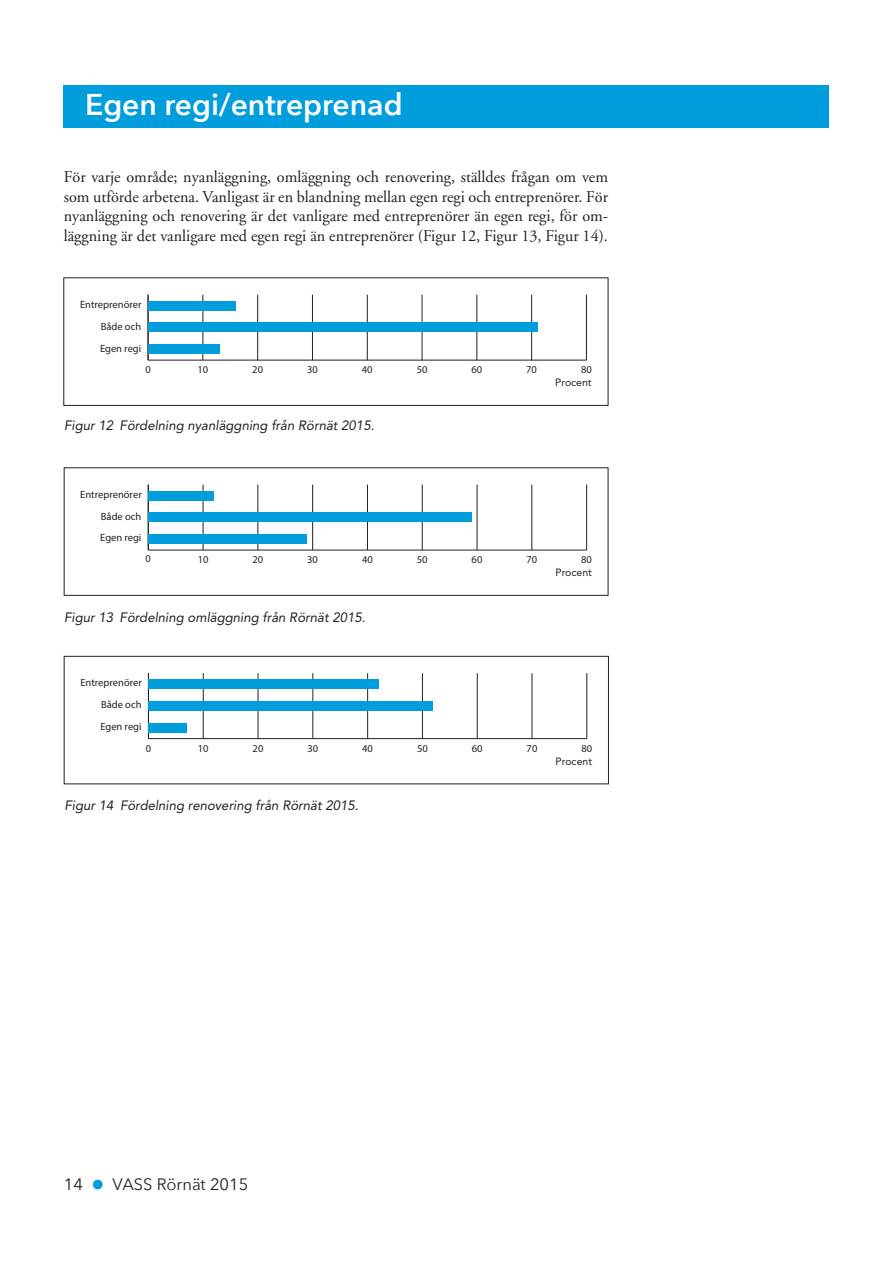
<style>
.page{position:relative;width:893px;height:1263px;background:#fff}
.page>*{position:absolute;margin:0;border:0;box-sizing:border-box;transform-origin:0 0}
.t1{font:600 30px "Avenir Next";color:#fff}
.t2{font:16.5px/19.5px "Adobe Garamond";color:#231f20;text-align:justify}
.t3{font:16.5px "Avenir Next";color:#231f20}
.t4{font:italic 13.5px "Avenir";color:#231f20}
.t5{font:10.5px "Myriad Pro";color:#231f20}
.t6{font:10.5px "Avenir";color:#231f20}
.s1{font-size:27px;color:#009ddc}
</style>
<div class="page">
<div style="left:64px;top:85px;width:765px;height:43px;background:#009ddc"></div>
<hr style="left:148px;top:360px;width:438px;height:1px;background:#231f20">
<hr style="left:203px;top:295px;width:1px;height:65px;background:#231f20">
<hr style="left:257px;top:295px;width:1px;height:65px;background:#231f20">
<hr style="left:312px;top:295px;width:1px;height:65px;background:#231f20">
<hr style="left:367px;top:295px;width:1px;height:65px;background:#231f20">
<hr style="left:422px;top:295px;width:1px;height:65px;background:#231f20">
<hr style="left:477px;top:295px;width:1px;height:65px;background:#231f20">
<hr style="left:531px;top:295px;width:1px;height:65px;background:#231f20">
<hr style="left:586px;top:295px;width:1px;height:65px;background:#231f20">
<hr style="left:148px;top:295px;width:1px;height:65px;background:#231f20">
<div style="left:148px;top:301px;width:88px;height:9px;background:#009ddc"></div>
<div style="left:148px;top:322px;width:389px;height:10px;background:#009ddc"></div>
<div style="left:148px;top:344px;width:71px;height:10px;background:#009ddc"></div>
<div style="left:63px;top:277px;width:545px;height:129px;border:1px solid #231f20"></div>
<hr style="left:148px;top:550px;width:439px;height:1px;background:#231f20">
<hr style="left:203px;top:485px;width:1px;height:65px;background:#231f20">
<hr style="left:258px;top:485px;width:1px;height:65px;background:#231f20">
<hr style="left:312px;top:485px;width:1px;height:65px;background:#231f20">
<hr style="left:367px;top:485px;width:1px;height:65px;background:#231f20">
<hr style="left:422px;top:485px;width:1px;height:65px;background:#231f20">
<hr style="left:477px;top:485px;width:1px;height:65px;background:#231f20">
<hr style="left:532px;top:485px;width:1px;height:65px;background:#231f20">
<hr style="left:586px;top:485px;width:1px;height:65px;background:#231f20">
<hr style="left:148px;top:485px;width:1px;height:65px;background:#231f20">
<div style="left:148px;top:491px;width:66px;height:9px;background:#009ddc"></div>
<div style="left:148px;top:512px;width:324px;height:10px;background:#009ddc"></div>
<div style="left:148px;top:534px;width:159px;height:10px;background:#009ddc"></div>
<div style="left:64px;top:467px;width:544px;height:129px;border:1px solid #231f20"></div>
<hr style="left:148px;top:738px;width:439px;height:1px;background:#231f20">
<hr style="left:203px;top:673px;width:1px;height:66px;background:#231f20">
<hr style="left:258px;top:673px;width:1px;height:66px;background:#231f20">
<hr style="left:313px;top:673px;width:1px;height:66px;background:#231f20">
<hr style="left:367px;top:673px;width:1px;height:66px;background:#231f20">
<hr style="left:422px;top:673px;width:1px;height:66px;background:#231f20">
<hr style="left:477px;top:673px;width:1px;height:66px;background:#231f20">
<hr style="left:532px;top:673px;width:1px;height:66px;background:#231f20">
<hr style="left:587px;top:673px;width:1px;height:66px;background:#231f20">
<hr style="left:148px;top:673px;width:1px;height:66px;background:#231f20">
<div style="left:148px;top:679px;width:231px;height:10px;background:#009ddc"></div>
<div style="left:148px;top:701px;width:285px;height:10px;background:#009ddc"></div>
<div style="left:148px;top:723px;width:39px;height:10px;background:#009ddc"></div>
<div style="left:64px;top:656px;width:545px;height:128px;border:1px solid #231f20"></div>
<h1 class="t1" style="left:85px;top:79px;width:319px">Egen regi/entreprenad</h1>
<p class="t2" style="left:64px;top:168px;width:546px">För varje område; nyanläggning, omläggning och renovering, ställdes frågan om vem som utförde arbetena. Vanligast är en blandning mellan egen regi och entreprenörer. För nyanläggning och renovering är det vanligare med entreprenörer än egen regi, för om&shy;läggning är det vanligare med egen regi än entreprenörer (Figur 12, Figur 13, Figur 14).</p>
<p class="t5" style="left:80px;top:298px;width:63px">Entreprenörer</p>
<p class="t5" style="left:101px;top:320px;width:42px">Både och</p>
<p class="t5" style="left:100px;top:341px;width:43px">Egen regi</p>
<p class="t5" style="left:145px;top:363px;width:7px">0</p>
<p class="t5" style="left:197px;top:363px;width:12px">10</p>
<p class="t5" style="left:252px;top:363px;width:12px">20</p>
<p class="t5" style="left:307px;top:363px;width:12px">30</p>
<p class="t5" style="left:362px;top:363px;width:12px">40</p>
<p class="t5" style="left:417px;top:363px;width:12px">50</p>
<p class="t5" style="left:471px;top:363px;width:12px">60</p>
<p class="t5" style="left:526px;top:363px;width:12px">70</p>
<p class="t5" style="left:581px;top:363px;width:12px">80</p>
<p class="t4" style="left:64px;top:417px;width:312px">Figur 12 Fördelning nyanläggning från Rörnät 2015.</p>
<p class="t5" style="left:80px;top:488px;width:63px">Entreprenörer</p>
<p class="t5" style="left:101px;top:510px;width:42px">Både och</p>
<p class="t5" style="left:100px;top:531px;width:43px">Egen regi</p>
<p class="t6" style="left:555px;top:376px;width:38px">Procent</p>
<p class="t5" style="left:146px;top:552px;width:7px">0</p>
<p class="t5" style="left:198px;top:553px;width:12px">10</p>
<p class="t5" style="left:252px;top:553px;width:12px">20</p>
<p class="t5" style="left:307px;top:553px;width:12px">30</p>
<p class="t5" style="left:362px;top:553px;width:12px">40</p>
<p class="t5" style="left:417px;top:553px;width:12px">50</p>
<p class="t5" style="left:472px;top:553px;width:12px">60</p>
<p class="t5" style="left:526px;top:553px;width:12px">70</p>
<p class="t5" style="left:581px;top:553px;width:12px">80</p>
<p class="t4" style="left:64px;top:609px;width:303px">Figur 13 Fördelning omläggning från Rörnät 2015.</p>
<p class="t5" style="left:80px;top:676px;width:63px">Entreprenörer</p>
<p class="t5" style="left:101px;top:698px;width:42px">Både och</p>
<p class="t5" style="left:100px;top:720px;width:43px">Egen regi</p>
<p class="t6" style="left:555px;top:566px;width:38px">Procent</p>
<p class="t5" style="left:146px;top:742px;width:7px">0</p>
<p class="t5" style="left:198px;top:742px;width:12px">10</p>
<p class="t5" style="left:253px;top:742px;width:12px">20</p>
<p class="t5" style="left:307px;top:742px;width:12px">30</p>
<p class="t5" style="left:362px;top:742px;width:12px">40</p>
<p class="t5" style="left:417px;top:742px;width:12px">50</p>
<p class="t5" style="left:472px;top:742px;width:12px">60</p>
<p class="t5" style="left:527px;top:742px;width:12px">70</p>
<p class="t5" style="left:581px;top:742px;width:12px">80</p>
<p class="t4" style="left:65px;top:798px;width:296px">Figur 14 Fördelning renovering från Rörnät 2015.</p>
<p class="t3" style="left:64px;top:1170px;width:186px">14 <span class="s1">•</span> VASS Rörnät 2015</p>
<p class="t6" style="left:556px;top:755px;width:38px">Procent</p>
</div>
